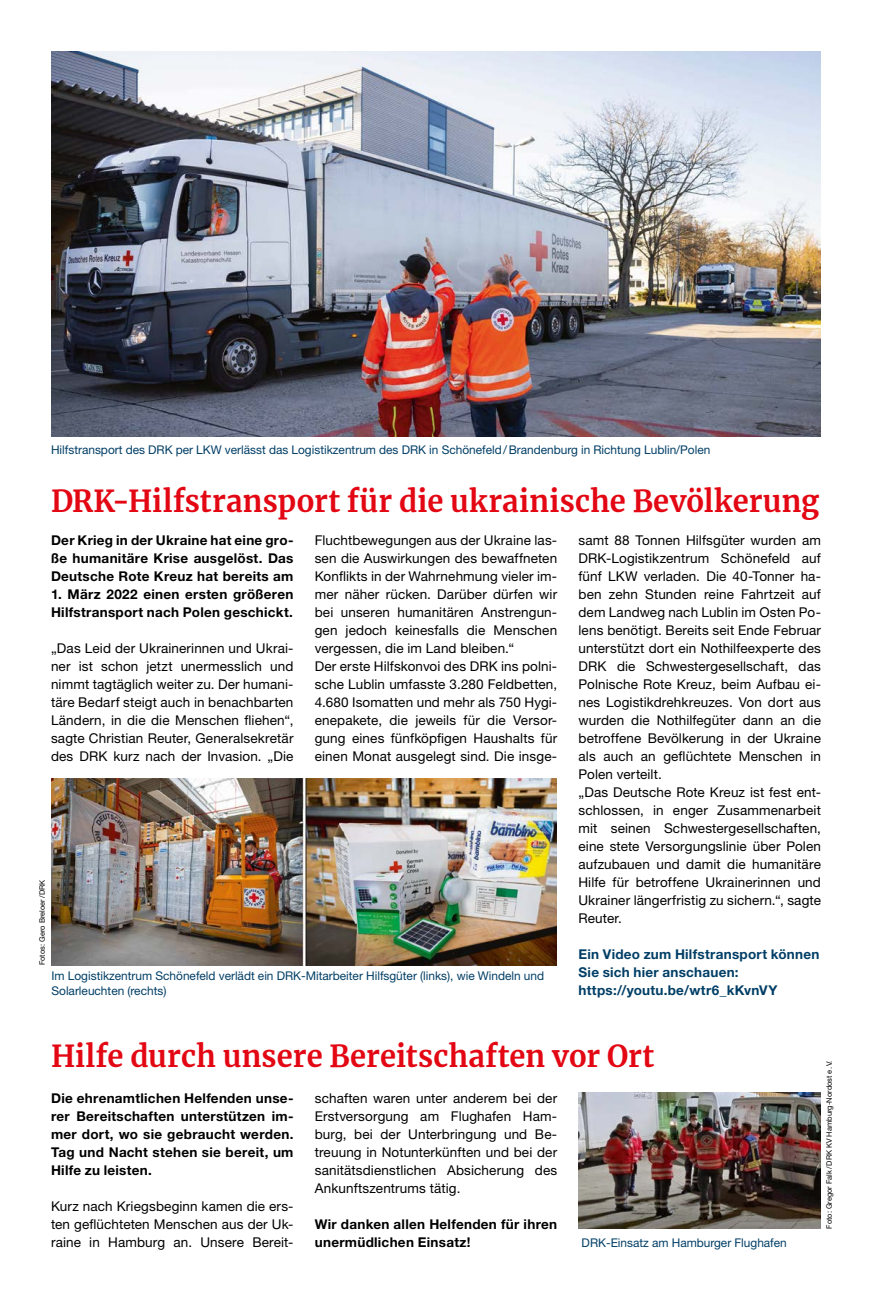
<style>
.page{position:relative;width:872px;height:1297px;background:#fff}
.page>*{position:absolute;margin:0;border:0;box-sizing:border-box;transform-origin:0 0}
.MGB_Headline_23{font:700 30px "Merriweather";letter-spacing:.005em;color:#e30613}
.MGB_Copy{font:13.5px/18px "Helvetica Neue LT Pro";letter-spacing:.01em;color:#000;text-align:justify}
.MGB_Copy-2{font:700 13.5px/18px "Helvetica Neue LT Pro";letter-spacing:.02em;color:#000;text-align:justify}
.MGB_Info{font:700 13.5px/18px "Helvetica Neue LT Pro";letter-spacing:.02em;color:#003e66}
.MGB_BU{font:12px/15px "Helvetica Neue LT Pro";color:#003e66}
.MGB_Fotocredits{font:7.5px "Helvetica Neue LT Pro";color:#000}
</style>
<div class="page">
<img style="left:51px;top:51px;width:770px;height:386px">
<img style="left:51px;top:779px;width:506px;height:186px">
<img style="left:578px;top:1092px;width:243px;height:137px">
<p class="MGB_BU" style="left:51px;top:442px;width:661px">Hilfstransport des DRK per LKW verlässt das Logistikzentrum des DRK in Schönefeld/Brandenburg in Richtung Lublin/Polen</p>
<p class="MGB_Headline_23" style="left:51px;top:480px;width:770px">DRK-Hilfstransport für die ukrainische Bevölkerung</p>
<p class="MGB_Copy-2" style="left:51px;top:530px;width:244px">Der Krieg in der Ukraine hat eine gro&shy;ße humanitäre Krise ausgelöst. Das Deutsche Rote Kreuz hat bereits am</p>
<p class="MGB_Copy-2" style="left:51px;top:584px;width:244px">1. März 2022 einen ersten größeren<br>Hilfstransport nach Polen geschickt.</p>
<p class="MGB_Copy" style="left:51px;top:638px;width:244px">„Das Leid der Ukrainerinnen und Ukrai&shy;ner ist schon jetzt unermesslich und nimmt tagtäglich weiter zu. Der humani&shy;täre Bedarf steigt auch in benachbarten Ländern, in die die Menschen fliehen“, sagte Christian Reuter, Generalsekretär des DRK kurz nach der Invasion. „Die</p>
<p class="MGB_Copy" style="left:578px;top:530px;width:244px">samt 88 Tonnen Hilfsgüter wurden am DRK-Logistikzentrum Schönefeld auf fünf LKW verladen. Die 40-Tonner ha&shy;ben zehn Stunden reine Fahrtzeit auf dem Landweg nach Lublin im Osten Po&shy;lens benötigt. Bereits seit Ende Februar unterstützt dort ein Nothilfeexperte des DRK die Schwestergesellschaft, das Polnische Rote Kreuz, beim Aufbau ei&shy;nes Logistikdrehkreuzes. Von dort aus wurden die Nothilfegüter dann an die betroffene Bevölkerung in der Ukraine als auch an geflüchtete Menschen in Polen verteilt.</p>
<p class="MGB_Copy" style="left:578px;top:782px;width:244px">„Das Deutsche Rote Kreuz ist fest ent&shy;schlossen, in enger Zusammenarbeit mit seinen Schwestergesellschaften, eine stete Versorgungslinie über Polen aufzubauen und damit die humanitäre Hilfe für betroffene Ukrainerinnen und Ukrainer längerfristig zu sichern.“, sagte Reuter.</p>
<p class="MGB_Info" style="left:578px;top:944px;width:242px">Ein Video zum Hilfstransport können<br>Sie sich hier anschauen:</p>
<p class="MGB_Info" style="left:578px;top:980px;width:200px">https://youtu.be/wtr6_kKvnVY</p>
<p class="MGB_Copy" style="left:315px;top:530px;width:244px">Fluchtbewegungen aus der Ukraine las&shy;sen die Auswirkungen des bewaffneten Konflikts in der Wahrnehmung vieler im&shy;mer näher rücken. Darüber dürfen wir bei unseren humanitären Anstrengun&shy;gen jedoch keinesfalls die Menschen vergessen, die im Land bleiben.“</p>
<p class="MGB_Copy" style="left:315px;top:656px;width:244px">Der erste Hilfskonvoi des DRK ins polni&shy;sche Lublin umfasste 3.280 Feldbetten, 4.680 Isomatten und mehr als 750 Hygi&shy;enepakete, die jeweils für die Versor&shy;gung eines fünfköpfigen Haushalts für einen Monat ausgelegt sind. Die insge-</p>
<p class="MGB_Fotocredits" style="left:38px;top:965px;width:87px;rotate:-90deg">Fotos: Gero Breloer/DRK</p>
<p class="MGB_BU" style="left:51px;top:967px;width:494px">Im Logistikzentrum Schönefeld verlädt ein DRK-Mitarbeiter Hilfsgüter (links), wie Windeln und<br>Solarleuchten (rechts)</p>
<p class="MGB_Headline_23" style="left:51px;top:1035px;width:605px">Hilfe durch unsere Bereitschaften vor Ort</p>
<p class="MGB_Copy-2" style="left:51px;top:1088px;width:244px">Die ehrenamtlichen Helfenden unse&shy;rer Bereitschaften unterstützen im&shy;mer dort, wo sie gebraucht werden.<br>Tag und Nacht stehen sie bereit, um Hilfe zu leisten.</p>
<p class="MGB_Copy" style="left:51px;top:1196px;width:244px">Kurz nach Kriegsbeginn kamen die ers&shy;ten geflüchteten Menschen aus der Uk&shy;raine in Hamburg an. Unsere Bereit-</p>
<p class="MGB_Copy" style="left:315px;top:1088px;width:244px">schaften waren unter anderem bei der Erstversorgung am Flughafen Ham&shy;burg, bei der Unterbringung und Be&shy;treuung in Notunterkünften und bei der sanitätsdienstlichen Absicherung des Ankunftszentrums tätig.</p>
<p class="MGB_Copy-2" style="left:315px;top:1214px;width:244px">Wir danken allen Helfenden für ihren unermüdlichen Einsatz!</p>
<p class="MGB_BU" style="left:581px;top:1235px;width:207px">DRK-Einsatz am Hamburger Flughafen</p>
<p class="MGB_Fotocredits" style="left:824px;top:1229px;width:169px;rotate:-90deg">Foto: Gregor Falk/DRK KV Hamburg-Nordost e.V.</p>
</div>
